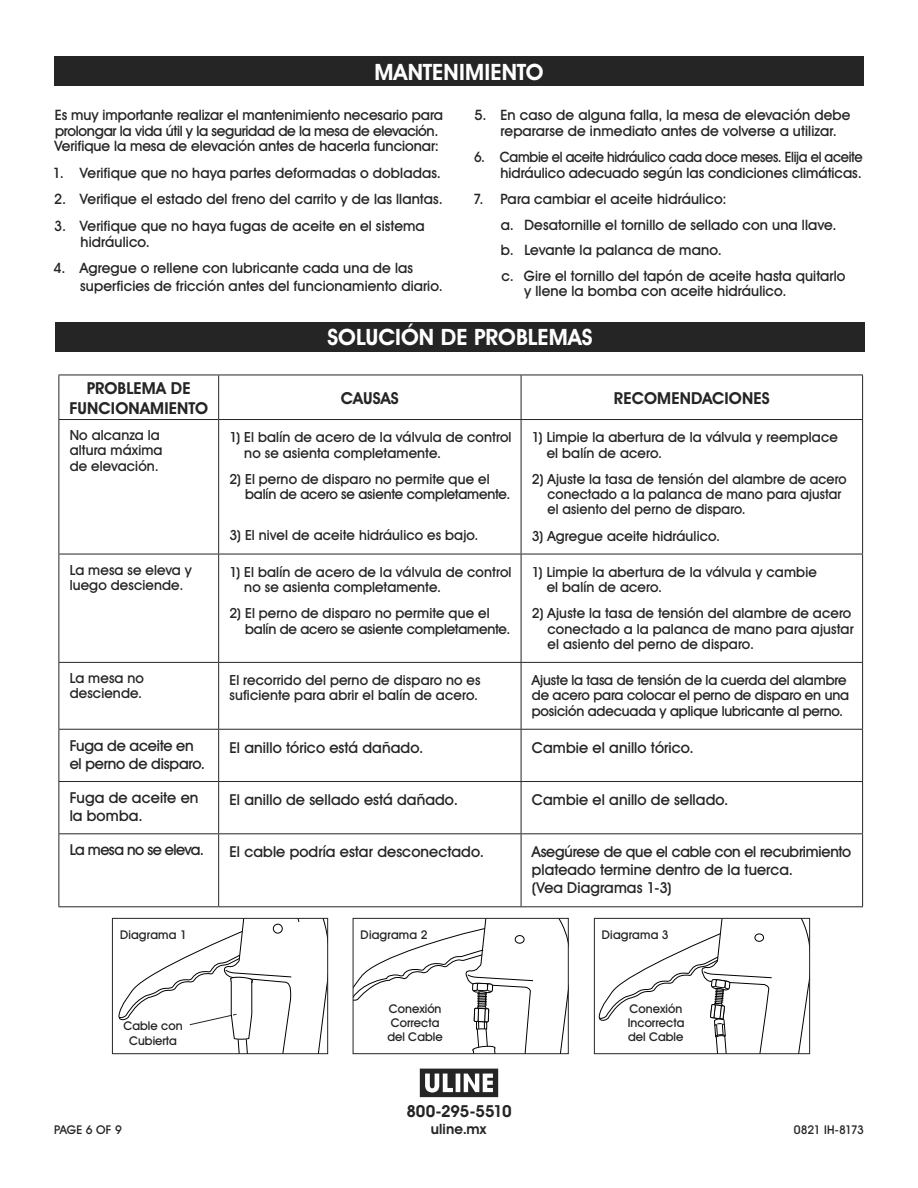
<style>
.page{position:relative;width:918px;height:1188px;background:#fff}
.page>*{position:absolute;margin:0;border:0;box-sizing:border-box;transform-origin:0 0}
.t1{font:700 22.5px "Uline Two Knine";letter-spacing:.005em;color:#fff}
.t2{font:700 16.5px/19.8px "Uline Two Knine";letter-spacing:.005em;color:#252525;text-align:center}
.t3{font:700 16.5px "Uline Two Knine";letter-spacing:-.015em;color:#252525}
.t4{font:15px/18px "Uline Two Knine";letter-spacing:.005em;color:#252525}
.t5{font:15px/18px "Uline Two Knine";letter-spacing:-.015em;color:#252525}
.t6{font:15px "Uline Two Knine";letter-spacing:-.035em;color:#252525}
.t7{font:14.25px/15.8px "Uline Two Knine";letter-spacing:.005em;color:#252525}
.t8{font:14.25px/15.8px "Uline Two Knine";letter-spacing:-.015em;color:#252525;text-align:right;scale:.95 1}
.t9{font:700 14.25px "Uline Two Knine";letter-spacing:.01em;color:#252525}
.t10{font:13.95px/15.3px "Uline Two Knine";letter-spacing:.01em;color:#252525}
.t11{font:13.95px/15.3px "Uline Two Knine";letter-spacing:-.01em;color:#252525}
.t12{font:12px/14.4px "Uline Two Knine";color:#252525}
.t13{font:12px "Uline Two Knine";letter-spacing:-.045em;color:#252525}
</style>
<div class="page">
<div style="left:55px;top:322px;width:810px;height:30px;background:#252525"></div>
<hr style="left:58px;top:375px;width:161px;height:1px;background:#252525">
<hr style="left:58px;top:375px;width:1px;height:44px;background:#252525">
<hr style="left:219px;top:375px;width:302px;height:1px;background:#252525">
<hr style="left:218px;top:375px;width:1px;height:44px;background:#252525">
<hr style="left:521px;top:375px;width:342px;height:1px;background:#252525">
<hr style="left:521px;top:375px;width:1px;height:44px;background:#252525">
<hr style="left:862px;top:375px;width:1px;height:44px;background:#252525">
<hr style="left:58px;top:419px;width:161px;height:1px;background:#252525">
<hr style="left:58px;top:420px;width:1px;height:134px;background:#252525">
<hr style="left:219px;top:419px;width:302px;height:1px;background:#252525">
<hr style="left:218px;top:420px;width:1px;height:134px;background:#252525">
<hr style="left:521px;top:419px;width:342px;height:1px;background:#252525">
<hr style="left:521px;top:420px;width:1px;height:134px;background:#252525">
<hr style="left:862px;top:420px;width:1px;height:134px;background:#252525">
<hr style="left:58px;top:554px;width:161px;height:1px;background:#252525">
<hr style="left:58px;top:554px;width:1px;height:108px;background:#252525">
<hr style="left:219px;top:554px;width:302px;height:1px;background:#252525">
<hr style="left:218px;top:554px;width:1px;height:108px;background:#252525">
<hr style="left:521px;top:554px;width:342px;height:1px;background:#252525">
<hr style="left:521px;top:554px;width:1px;height:108px;background:#252525">
<hr style="left:862px;top:554px;width:1px;height:108px;background:#252525">
<hr style="left:58px;top:662px;width:161px;height:1px;background:#252525">
<hr style="left:58px;top:663px;width:1px;height:66px;background:#252525">
<hr style="left:219px;top:662px;width:302px;height:1px;background:#252525">
<hr style="left:218px;top:663px;width:1px;height:66px;background:#252525">
<hr style="left:521px;top:662px;width:342px;height:1px;background:#252525">
<hr style="left:521px;top:663px;width:1px;height:66px;background:#252525">
<hr style="left:862px;top:663px;width:1px;height:66px;background:#252525">
<hr style="left:58px;top:729px;width:161px;height:1px;background:#252525">
<hr style="left:58px;top:730px;width:1px;height:51px;background:#252525">
<hr style="left:219px;top:729px;width:302px;height:1px;background:#252525">
<hr style="left:218px;top:730px;width:1px;height:51px;background:#252525">
<hr style="left:521px;top:729px;width:342px;height:1px;background:#252525">
<hr style="left:521px;top:730px;width:1px;height:51px;background:#252525">
<hr style="left:862px;top:730px;width:1px;height:51px;background:#252525">
<hr style="left:58px;top:781px;width:161px;height:1px;background:#252525">
<hr style="left:58px;top:782px;width:1px;height:51px;background:#252525">
<hr style="left:219px;top:781px;width:302px;height:1px;background:#252525">
<hr style="left:218px;top:782px;width:1px;height:51px;background:#252525">
<hr style="left:521px;top:781px;width:342px;height:1px;background:#252525">
<hr style="left:521px;top:782px;width:1px;height:51px;background:#252525">
<hr style="left:862px;top:782px;width:1px;height:51px;background:#252525">
<hr style="left:58px;top:833px;width:161px;height:1px;background:#252525">
<hr style="left:58px;top:834px;width:1px;height:72px;background:#252525">
<hr style="left:219px;top:833px;width:302px;height:1px;background:#252525">
<hr style="left:218px;top:834px;width:1px;height:72px;background:#252525">
<hr style="left:521px;top:833px;width:342px;height:1px;background:#252525">
<hr style="left:521px;top:834px;width:1px;height:72px;background:#252525">
<hr style="left:862px;top:834px;width:1px;height:72px;background:#252525">
<hr style="left:58px;top:906px;width:161px;height:1px;background:#252525">
<hr style="left:219px;top:906px;width:302px;height:1px;background:#252525">
<hr style="left:521px;top:906px;width:342px;height:1px;background:#252525">
<div style="left:54px;top:56px;width:810px;height:30px;background:#252525"></div>
<svg style="left:318px;top:920px;width:8px;height:132px"></svg>
<svg style="left:118px;top:920px;width:181px;height:132px"></svg>
<div style="left:112px;top:918px;width:216px;height:136px;border:1px solid #252525"></div>
<svg style="left:798px;top:920px;width:10px;height:132px"></svg>
<svg style="left:598px;top:920px;width:174px;height:135px"></svg>
<div style="left:755px;top:934px;width:9px;height:7px;background:#fff;border-radius:50%"></div>
<div style="left:755px;top:934px;width:9px;height:8px;border:1px solid #000;border-radius:50%"></div>
<div style="left:594px;top:918px;width:216px;height:136px;border:1px solid #252525"></div>
<svg style="left:559px;top:920px;width:8px;height:132px"></svg>
<svg style="left:355px;top:920px;width:178px;height:132px"></svg>
<div style="left:353px;top:918px;width:216px;height:136px;border:1px solid #252525"></div>
<svg style="left:420px;top:1069px;width:78px;height:28px"></svg>
<h1 class="t1" style="left:375px;top:58px;width:170px">MANTENIMIENTO</h1>
<p class="t7" style="left:54px;top:107px;width:390px">Es muy importante realizar el mantenimiento necesario para prolongar la vida útil y la seguridad de la mesa de elevación.<br>Verifique la mesa de elevación antes de hacerla funcionar:</p>
<p class="t7" style="left:53px;top:165px;width:390px">1. Verifique que no haya partes deformadas o dobladas.</p>
<p class="t7" style="left:54px;top:191px;width:390px">2. Verifique el estado del freno del carrito y de las llantas.</p>
<p class="t7" style="left:81px;top:218px;width:346px;text-indent:-26px">3. Verifique que no haya fugas de aceite en el sistema hidráulico.</p>
<p class="t7" style="left:80px;top:259px;width:364px;line-height:17.2px;text-indent:-27px">4. Agregue o rellene con lubricante cada una de las superficies de fricción antes del funcionamiento diario.</p>
<p class="t7" style="left:501px;top:107px;width:352px;text-indent:-26px">5. En caso de alguna falla, la mesa de elevación debe repararse de inmediato antes de volverse a utilizar.</p>
<p class="t8" style="left:474px;top:149px;width:411px">6. Cambie el aceite hidráulico cada doce meses. Elija el aceite hidráulico adecuado según las condiciones climáticas.</p>
<p class="t7" style="left:501px;top:186px;width:346px;line-height:25.8px;text-indent:-28px">7. Para cambiar el aceite hidráulico:<br>a. Desatornille el tornillo de sellado con una llave. b. Levante la palanca de mano.<br>c. Gire el tornillo del tapón de aceite hasta quitarlo</p>
<p class="t7" style="left:524px;top:283px;width:264px">y llene la bomba con aceite hidráulico.</p>
<h1 class="t1" style="left:327px;top:323px;width:267px">SOLUCIÓN DE PROBLEMAS</h1>
<p class="t2" style="left:69px;top:378px;width:140px">PROBLEMA DE<br>FUNCIONAMIENTO</p>
<p class="t2" style="left:341px;top:388px;width:59px">CAUSAS</p>
<p class="t2" style="left:614px;top:388px;width:157px">RECOMENDACIONES</p>
<p class="t10" style="left:70px;top:427px;width:94px">No alcanza la altura máxima de elevación.</p>
<p class="t10" style="left:244px;top:429px;width:269px;text-indent:-15px">1) El balín de acero de la válvula de control no se asienta completamente.</p>
<p class="t10" style="left:245px;top:471px;width:267px;text-indent:-16px">2) El perno de disparo no permite que el balín de acero se asiente completamente.</p>
<p class="t10" style="left:229px;top:527px;width:251px">3) El nivel de aceite hidráulico es bajo.</p>
<p class="t10" style="left:547px;top:429px;width:293px;text-indent:-15px">1) Limpie la abertura de la válvula y reemplace el balín de acero.</p>
<p class="t10" style="left:548px;top:471px;width:301px;text-indent:-16px">2) Ajuste la tasa de tensión del alambre de acero conectado a la palanca de mano para ajustar el asiento del perno de disparo.</p>
<p class="t10" style="left:532px;top:528px;width:190px">3) Agregue aceite hidráulico.</p>
<p class="t10" style="left:70px;top:562px;width:124px">La mesa se eleva y luego desciende.</p>
<p class="t10" style="left:244px;top:564px;width:269px;text-indent:-15px">1) El balín de acero de la válvula de control no se asienta completamente.</p>
<p class="t10" style="left:245px;top:605px;width:267px;text-indent:-16px">2) El perno de disparo no permite que el balín de acero se asiente completamente.</p>
<p class="t10" style="left:547px;top:564px;width:272px;text-indent:-15px">1) Limpie la abertura de la válvula y cambie el balín de acero.</p>
<p class="t10" style="left:548px;top:605px;width:308px;text-indent:-16px">2) Ajuste la tasa de tensión del alambre de acero conectado a la palanca de mano para ajustar el asiento del perno de disparo.</p>
<p class="t10" style="left:70px;top:670px;width:76px">La mesa no desciende.</p>
<p class="t10" style="left:229px;top:672px;width:253px">El recorrido del perno de disparo no es suficiente para abrir el balín de acero.</p>
<p class="t11" style="left:532px;top:672px;width:319px">Ajuste la tasa de tensión de la cuerda del alambre de acero para colocar el perno de disparo en una posición adecuada y aplique lubricante al perno.</p>
<p class="t5" style="left:70px;top:736px;width:137px">Fuga de aceite en el perno de disparo.</p>
<p class="t4" style="left:229px;top:738px;width:195px">El anillo tórico está dañado.</p>
<p class="t4" style="left:532px;top:738px;width:163px">Cambie el anillo tórico.</p>
<p class="t4" style="left:70px;top:788px;width:130px">Fuga de aceite en la bomba.</p>
<p class="t4" style="left:229px;top:791px;width:230px">El anillo de sellado está dañado.</p>
<p class="t4" style="left:532px;top:791px;width:198px">Cambie el anillo de sellado.</p>
<p class="t6" style="left:70px;top:841px;width:136px">La mesa no se eleva.</p>
<p class="t4" style="left:229px;top:843px;width:256px">El cable podría estar desconectado.</p>
<p class="t4" style="left:532px;top:843px;width:321px">Asegúrese de que el cable con el recubrimiento plateado termine dentro de la tuerca.<br>(Vea Diagramas 1-3)</p>
<p class="t12" style="left:120px;top:927px;width:68px">Diagrama 1</p>
<p class="t12" style="left:361px;top:927px;width:68px">Diagrama 2</p>
<p class="t12" style="left:602px;top:927px;width:68px">Diagrama 3</p>
<p class="t12" style="left:123px;top:1019px;width:61px;text-align:center">Cable con<br>Cubierta</p>
<p class="t12" style="left:387px;top:1001px;width:57px">Conexión<br>Correcta del Cable</p>
<p class="t12" style="left:628px;top:1001px;width:58px">Conexión<br>Incorrecta del Cable</p>
<p class="t3" style="left:406px;top:1102px;width:107px">800-295-5510</p>
<p class="t9" style="left:431px;top:1120px;width:57px">uline.mx</p>
<p class="t12" style="left:54px;top:1122px;width:69px">PAGE 6 OF 9</p>
<p class="t13" style="left:794px;top:1122px;width:72px">0821 IH-8173</p>
</div>
